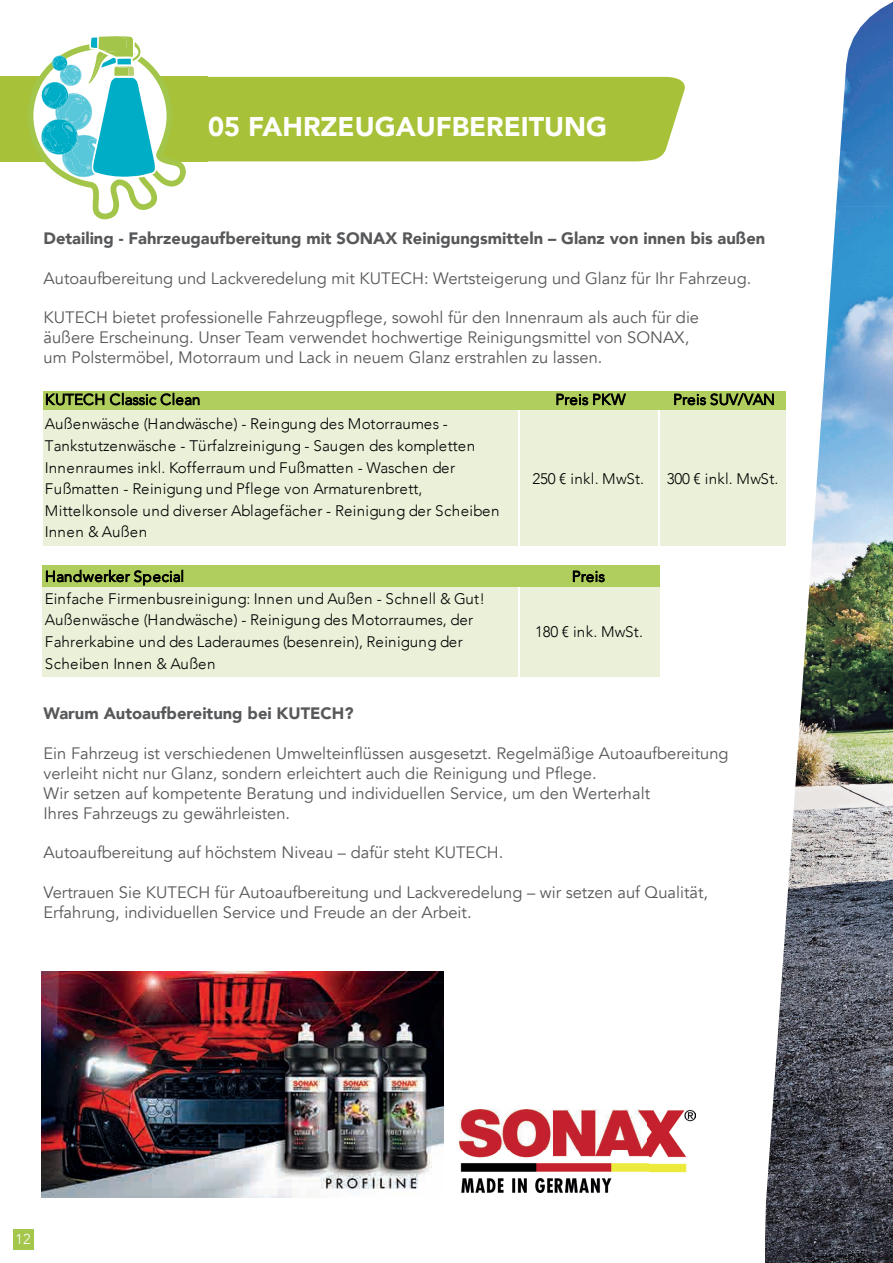
<style>
.page{position:relative;width:893px;height:1263px;background:#fff}
.page>*{position:absolute;margin:0;border:0;box-sizing:border-box;transform-origin:0 0}
.t1{font:900 27px "Avenir";color:#fff}
.t2{font:16.5px/19.8px "Avenir";color:#57585a}
.t3{font:900 16.5px "Avenir";color:#57585a}
.t4{font:300 15.3px/21.6px "Avenir";letter-spacing:.01em;color:#000001}
.t5{font:300 15px "Avenir";letter-spacing:.01em;color:#000001}
.t6{font:300 14.25px "Avenir";color:#fff}
</style>
<div class="page">
<div style="left:13px;top:1230px;width:20px;height:20px;background:#a4c64b"></div>
<div style="left:208px;top:77px;width:477px;height:84px;background:#a7c239"></div>
<div style="left:0;top:77px;width:208px;height:85px;background:#a7c239"></div>
<img style="left:42px;top:972px;width:401px;height:225px">
<div style="left:43px;top:391px;width:744px;height:20px;background:#afce5e"></div>
<div style="left:43px;top:410px;width:744px;height:138px;background:#eaf1d8"></div>
<div style="left:43px;top:565px;width:616px;height:23px;background:#afce5e"></div>
<div style="left:43px;top:587px;width:616px;height:89px;background:#eaf1d8"></div>
<hr style="left:519px;top:410px;width:1px;height:138px;background:#fff">
<hr style="left:519px;top:587px;width:1px;height:89px;background:#fff">
<hr style="left:786px;top:391px;width:1px;height:157px;background:#fff">
<hr style="left:658px;top:410px;width:1px;height:138px;background:#fff">
<hr style="left:43px;top:546px;width:744px;height:2px;background:#fff">
<img style="left:459px;top:1109px;width:236px;height:83px">
<img style="left:836px;top:2px;width:57px;height:204px">
<img style="left:821px;top:206px;width:72px;height:209px">
<img style="left:813px;top:415px;width:80px;height:848px">
<img style="left:765px;top:537px;width:48px;height:726px">
<svg style="left:26px;top:36px;width:160px;height:183px"></svg>
<h1 class="t1" style="left:208px;top:103px;width:401px">05 FAHRZEUGAUFBEREITUNG</h1>
<p class="t3" style="left:44px;top:224px;width:723px">Detailing - Fahrzeugaufbereitung mit SONAX Reinigungsmitteln – Glanz von innen bis außen</p>
<p class="t2" style="left:44px;top:269px;width:709px">Autoaufbereitung und Lackveredelung mit KUTECH: Wertsteigerung und Glanz für Ihr Fahrzeug.</p>
<p class="t2" style="left:44px;top:308px;width:657px">KUTECH bietet professionelle Fahrzeugpflege, sowohl für den Innenraum als auch für die äußere Erscheinung. Unser Team verwendet hochwertige Reinigungsmittel von SONAX, um Polstermöbel, Motorraum und Lack in neuem Glanz erstrahlen zu lassen.</p>
<p class="t5" style="left:45px;top:391px;width:157px">KUTECH Classic Clean</p>
<p class="t5" style="left:555px;top:391px;width:72px">Preis PKW</p>
<p class="t5" style="left:673px;top:391px;width:103px">Preis SUV/VAN</p>
<p class="t4" style="left:45px;top:413px;width:456px">Außenwäsche (Handwäsche) - Reingung des Motorraumes - Tankstutzenwäsche - Türfalzreinigung - Saugen des kompletten Innenraumes inkl. Kofferraum und Fußmatten - Waschen der Fußmatten - Reinigung und Pflege von Armaturenbrett, Mittelkonsole und diverser Ablagefächer - Reinigung der Scheiben Innen &amp; Außen</p>
<p class="t4" style="left:533px;top:468px;width:113px">250 € inkl. MwSt.</p>
<p class="t4" style="left:667px;top:468px;width:113px">300 € inkl. MwSt.</p>
<p class="t5" style="left:45px;top:567px;width:141px">Handwerker Special</p>
<p class="t5" style="left:572px;top:567px;width:35px">Preis</p>
<p class="t4" style="left:45px;top:588px;width:441px">Einfache Firmenbusreinigung: Innen und Außen - Schnell &amp; Gut!<br>Außenwäsche (Handwäsche) - Reinigung des Motorraumes, der Fahrerkabine und des Laderaumes (besenrein), Reinigung der Scheiben Innen &amp; Außen</p>
<p class="t4" style="left:535px;top:621px;width:109px">180 € ink. MwSt.</p>
<p class="t5" style="left:45px;top:697px;width:118px">Zusatzleistungen</p>
<p class="t4" style="left:45px;top:742px;width:145px">Pflege der Ledersitze</p>
<p class="t4" style="left:536px;top:742px;width:106px">20 € inkl. MwSt.</p>
<p class="t3" style="left:44px;top:700px;width:312px">Warum Autoaufbereitung bei KUTECH?</p>
<p class="t2" style="left:44px;top:744px;width:687px">Ein Fahrzeug ist verschiedenen Umwelteinflüssen ausgesetzt. Regelmäßige Autoaufbereitung verleiht nicht nur Glanz, sondern erleichtert auch die Reinigung und Pflege.<br>Wir setzen auf kompetente Beratung und individuellen Service, um den Werterhalt<br>Ihres Fahrzeugs zu gewährleisten.</p>
<p class="t2" style="left:44px;top:843px;width:461px">Autoaufbereitung auf höchstem Niveau – dafür steht KUTECH.</p>
<p class="t2" style="left:44px;top:882px;width:666px">Vertrauen Sie KUTECH für Autoaufbereitung und Lackveredelung – wir setzen auf Qualität,<br>Erfahrung, individuellen Service und Freude an der Arbeit.</p>
<p class="t6" style="left:16px;top:1231px;width:16px">12</p>
</div>
